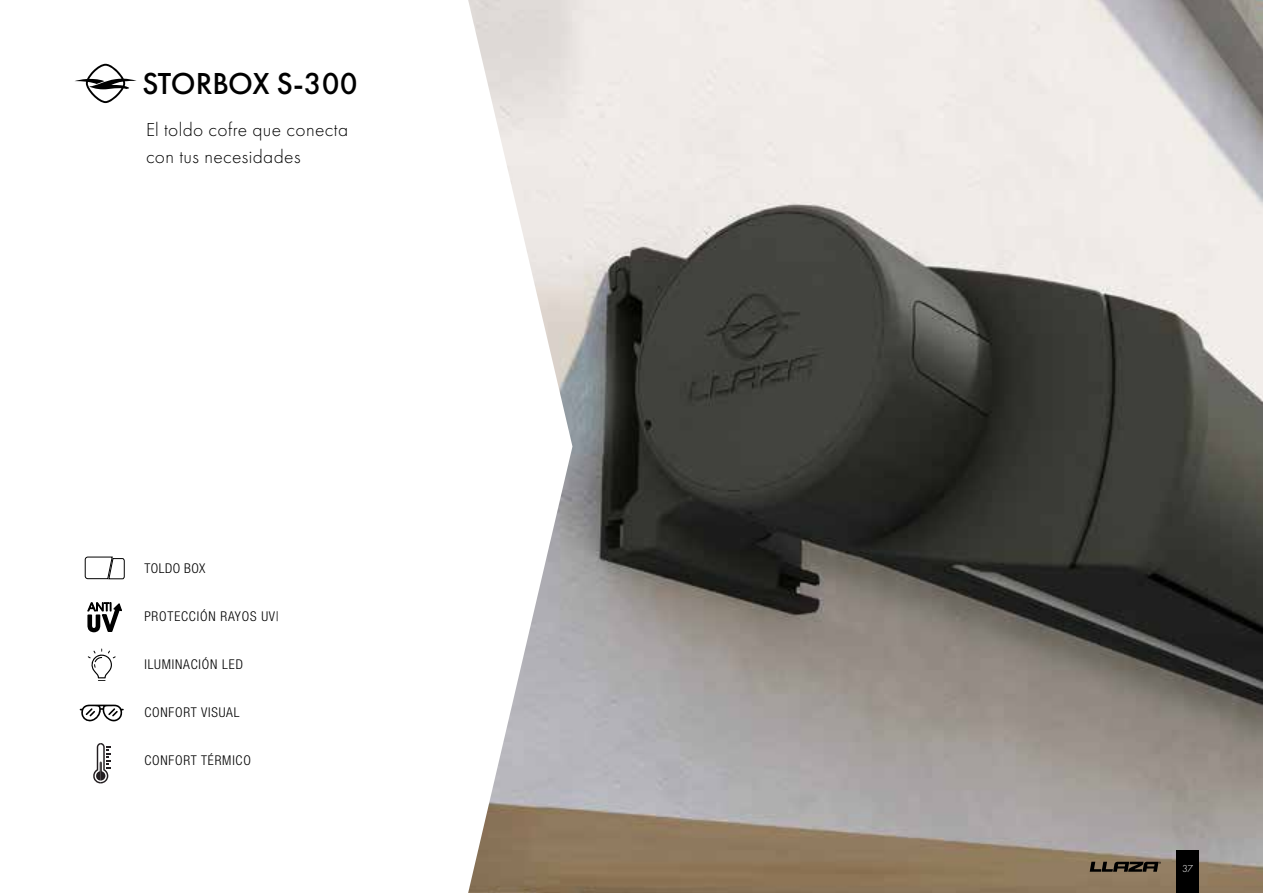
<style>
.page{position:relative;width:1263px;height:893px;background:#fff}
.page>*{position:absolute;margin:0;border:0;box-sizing:border-box;transform-origin:0 0}
.t1{font:500 31.5px "Futura PT";letter-spacing:-.01em;color:#000}
.t2{font:300 19.5px/27px "Futura PT";letter-spacing:.02em;color:#000}
.t3{font:300 condensed 13.5px "Helvetica Neue LT Std";letter-spacing:.06em;color:#000}
.t4{font:300 condensed 13.5px "Helvetica Neue LT Std";letter-spacing:.035em;color:#000}
.t5{font:300 10.5px "Futura PT";color:#fff}
</style>
<div class="page">
<svg style="left:75px;top:64px;width:62px;height:39px"></svg>
<svg style="left:84px;top:556px;width:41px;height:24px"></svg>
<svg style="left:87px;top:602px;width:35px;height:31px"></svg>
<svg style="left:88px;top:649px;width:28px;height:32px"></svg>
<svg style="left:80px;top:705px;width:44px;height:17px"></svg>
<svg style="left:93px;top:743px;width:17px;height:40px"></svg>
<img style="left:572px;top:0;width:691px;height:893px">
<svg style="left:468px;top:0;width:104px;height:893px"></svg>
<div style="left:1176px;top:850px;width:23px;height:43px;background:#000"></div>
<svg style="left:1090px;top:862px;width:71px;height:10px"></svg>
<h1 class="t1" style="left:142px;top:65px;width:217px">STORBOX S-300</h1>
<h2 class="t2" style="left:146px;top:116px;width:204px">El toldo cofre que conecta con tus necesidades</h2>
<p class="t4" style="left:144px;top:560px;width:63px">TOLDO BOX</p>
<p class="t3" style="left:144px;top:608px;width:136px">PROTECCIÓN RAYOS UV|</p>
<p class="t3" style="left:144px;top:656px;width:100px">ILUMINACIÓN LED</p>
<p class="t3" style="left:144px;top:704px;width:97px">CONFORT VISUAL</p>
<p class="t3" style="left:144px;top:752px;width:108px">CONFORT TÉRMICO</p>
<p class="t5" style="left:1182px;top:862px;width:13px">37</p>
</div>
